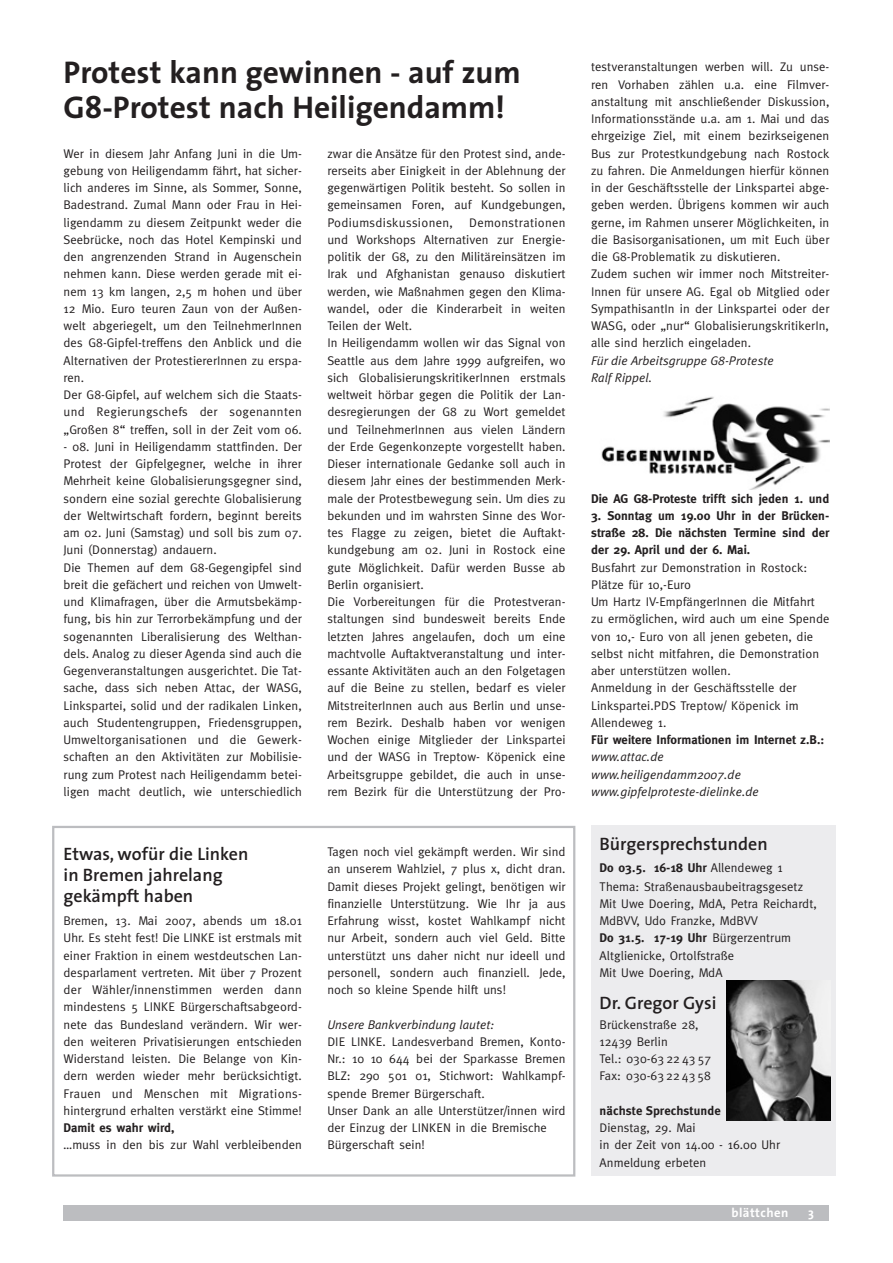
<style>
.page{position:relative;width:893px;height:1263px;background:#fff}
.page>*{position:absolute;margin:0;border:0;box-sizing:border-box;transform-origin:0 0}
.t1{font:700 31.5px/34.5px "The Sans";color:#231f20}
.t2{font:600 18px/21px "The Sans";color:#231f20}
.t3{font:700 12.75px "The Sans";letter-spacing:.035em;color:#fff}
.t4{font:12.6px/17.2px "Meta";letter-spacing:.005em;color:#231f20}
.t5{font:700 12.6px/17.2px "Meta";letter-spacing:.005em;color:#231f20;text-align:justify}
.t6{font:italic 12.6px/17.2px "Meta Plus Normal";letter-spacing:.005em;color:#231f20}
.t7{font:700 12.6px "Meta Plus";letter-spacing:.005em;color:#231f20}
.s1{font-weight:700}
</style>
<div class="page">
<div style="left:52px;top:826px;width:523px;height:351px;border:2px solid #bcbdc0"></div>
<div style="left:64px;top:1206px;width:765px;height:15px;background:#bcbdc0"></div>
<div style="left:591px;top:825px;width:244px;height:351px;background:#ececee"></div>
<img style="left:726px;top:980px;width:104px;height:141px">
<img style="left:601px;top:396px;width:228px;height:94px">
<h1 class="t1" style="left:64px;top:57px;width:458px">Protest kann gewinnen - auf zum<br>G8-Protest nach Heiligendamm!</h1>
<p class="t4" style="left:64px;top:146px;width:240px">Wer in diesem Jahr Anfang Juni in die Um&shy;gebung von Heiligendamm fährt, hat sicher&shy;lich anderes im Sinne, als Sommer, Sonne, Badestrand. Zumal Mann oder Frau in Hei&shy;ligendamm zu diesem Zeitpunkt weder die Seebrücke, noch das Hotel Kempinski und den angrenzenden Strand in Augenschein nehmen kann. Diese werden gerade mit ei&shy;nem 13 km langen, 2,5 m hohen und über 12 Mio. Euro teuren Zaun von der Außen&shy;welt abgeriegelt, um den TeilnehmerInnen des G8-Gipfel-treffens den Anblick und die Alternativen der ProtestiererInnen zu erspa&shy;ren.<br>Der G8-Gipfel, auf welchem sich die Staats&shy;und Regierungschefs der sogenannten „Großen 8“ treffen, soll in der Zeit vom 06.</p>
<p class="t4" style="left:64px;top:439px;width:240px">- 08. Juni in Heiligendamm stattfinden. Der Protest der Gipfelgegner, welche in ihrer Mehrheit keine Globalisierungsgegner sind, sondern eine sozial gerechte Globalisierung der Weltwirtschaft fordern, beginnt bereits am 02. Juni (Samstag) und soll bis zum 07.<br>Juni (Donnerstag) andauern.<br>Die Themen auf dem G8-Gegengipfel sind breit die gefächert und reichen von Umwelt&shy;und Klimafragen, über die Armutsbekämp&shy;fung, bis hin zur Terrorbekämpfung und der sogenannten Liberalisierung des Welthan&shy;dels. Analog zu dieser Agenda sind auch die Gegenveranstaltungen ausgerichtet. Die Tat&shy;sache, dass sich neben Attac, der WASG, Linkspartei, solid und der radikalen Linken, auch Studentengruppen, Friedensgruppen, Umweltorganisationen und die Gewerk&shy;schaften an den Aktivitäten zur Mobilisie&shy;rung zum Protest nach Heiligendamm betei&shy;ligen macht deutlich, wie unterschiedlich</p>
<h2 class="t2" style="left:64px;top:845px;width:186px">Etwas, wofür die Linken in Bremen jahrelang gekämpft haben</h2>
<p class="t4" style="left:64px;top:913px;width:240px;text-align:justify">Bremen, 13. Mai 2007, abends um 18.01<br>Uhr. Es steht fest! Die LINKE ist erstmals mit einer Fraktion in einem westdeutschen Lan&shy;desparlament vertreten. Mit über 7 Prozent der Wähler/innenstimmen werden dann mindestens 5 LINKE Bürgerschaftsabgeord&shy;nete das Bundesland verändern. Wir wer&shy;den weiteren Privatisierungen entschieden Widerstand leisten. Die Belange von Kin&shy;dern werden wieder mehr berücksichtigt.<br>Frauen und Menschen mit Migrations&shy;hintergrund erhalten verstärkt eine Stimme!</p>
<p class="t5" style="left:64px;top:1120px;width:112px">Damit es wahr wird,</p>
<p class="t4" style="left:64px;top:1137px;width:240px">…muss in den bis zur Wahl verbleibenden</p>
<p class="t4" style="left:327px;top:146px;width:240px;text-align:justify">zwar die Ansätze für den Protest sind, ande&shy;rerseits aber Einigkeit in der Ablehnung der gegenwärtigen Politik besteht. So sollen in gemeinsamen Foren, auf Kundgebungen, Podiumsdiskussionen,</p>
<p class="t4" style="left:327px;top:215px;width:240px;text-indent:142px">Demonstrationen und Workshops Alternativen zur Energie&shy;politik der G8, zu den Militäreinsätzen im Irak und Afghanistan genauso diskutiert werden, wie Maßnahmen gegen den Klima&shy;wandel, oder die Kinderarbeit in weiten Teilen der Welt.<br>In Heiligendamm wollen wir das Signal von Seattle aus dem Jahre 1999 aufgreifen, wo sich GlobalisierungskritikerInnen erstmals weltweit hörbar gegen die Politik der Lan&shy;desregierungen der G8 zu Wort gemeldet und TeilnehmerInnen aus vielen Ländern der Erde Gegenkonzepte vorgestellt haben.<br>Dieser internationale Gedanke soll auch in diesem Jahr eines der bestimmenden Merk&shy;male der Protestbewegung sein. Um dies zu bekunden und im wahrsten Sinne des Wor&shy;tes Flagge zu zeigen, bietet die Auftakt&shy;kundgebung am 02. Juni in Rostock eine gute Möglichkeit. Dafür werden Busse ab Berlin organisiert.<br>Die Vorbereitungen für die Protestveran&shy;staltungen sind bundesweit bereits Ende letzten Jahres angelaufen, doch um eine machtvolle Auftaktveranstaltung und inter&shy;essante Aktivitäten auch an den Folgetagen auf die Beine zu stellen, bedarf es vieler MitstreiterInnen auch aus Berlin und unse&shy;rem Bezirk. Deshalb haben vor wenigen Wochen einige Mitglieder der Linkspartei und der WASG in Treptow- Köpenick eine Arbeitsgruppe gebildet, die auch in unse&shy;rem Bezirk für die Unterstützung der Pro-</p>
<p class="t4" style="left:327px;top:844px;width:240px;text-align:justify">Tagen noch viel gekämpft werden. Wir sind an unserem Wahlziel, 7 plus x, dicht dran.<br>Damit dieses Projekt gelingt, benötigen wir finanzielle Unterstützung. Wie Ihr ja aus Erfahrung wisst, kostet Wahlkampf nicht nur Arbeit, sondern auch viel Geld. Bitte unterstützt uns daher nicht nur ideell und personell, sondern auch finanziell. Jede, noch so kleine Spende hilft uns!</p>
<p class="t6" style="left:327px;top:1016px;width:168px">Unsere Bankverbindung lautet:</p>
<p class="t4" style="left:327px;top:1034px;width:240px">DIE LINKE. Landesverband Bremen, Konto-Nr.: 10 10 644 bei der Sparkasse Bremen BLZ: 290 501 01, Stichwort: Wahlkampf&shy;spende Bremer Bürgerschaft.<br>Unser Dank an alle Unterstützer/innen wird der Einzug der LINKEN in die Bremische Bürgerschaft sein!</p>
<p class="t4" style="left:591px;top:59px;width:240px">testveranstaltungen werben will. Zu unse&shy;ren Vorhaben zählen u.a. eine Filmver&shy;anstaltung mit anschließender Diskussion, Informationsstände u.a. am 1. Mai und das ehrgeizige Ziel, mit einem bezirkseigenen Bus zur Protestkundgebung nach Rostock zu fahren. Die Anmeldungen hierfür können in der Geschäftsstelle der Linkspartei abge&shy;geben werden. Übrigens kommen wir auch gerne, im Rahmen unserer Möglichkeiten, in die Basisorganisationen, um mit Euch über die G8-Problematik zu diskutieren.<br>Zudem suchen wir immer noch Mitstreiter-Innen für unsere AG. Egal ob Mitglied oder SympathisantIn in der Linkspartei oder der WASG, oder „nur“ GlobalisierungskritikerIn, alle sind herzlich eingeladen.</p>
<p class="t6" style="left:591px;top:352px;width:184px">Für die Arbeitsgruppe G8-Proteste<br>Ralf Rippel.</p>
<p class="t5" style="left:591px;top:490px;width:240px">Die AG G8-Proteste trifft sich jeden 1. und</p>
<p class="t5" style="left:591px;top:507px;width:240px">3. Sonntag um 19.00 Uhr in der Brücken&shy;straße 28. Die nächsten Termine sind der der 29. April und der 6. Mai.</p>
<p class="t4" style="left:591px;top:560px;width:240px">Busfahrt zur Demonstration in Rostock:<br>Plätze für 10,-Euro<br>Um Hartz IV-EmpfängerInnen die Mitfahrt zu ermöglichen, wird auch um eine Spende von 10,- Euro von all jenen gebeten, die selbst nicht mitfahren, die Demonstration aber unterstützen wollen.<br>Anmeldung in der Geschäftsstelle der Linkspartei.PDS Treptow/ Köpenick im Allendeweg 1.</p>
<p class="t5" style="left:591px;top:732px;width:234px">Für weitere Informationen im Internet z.B.:</p>
<p class="t6" style="left:591px;top:749px;width:169px">www.attac.de www.heiligendamm2007.de www.gipfelproteste-dielinke.de</p>
<h2 class="t2" style="left:599px;top:835px;width:169px">Bürgersprechstunden</h2>
<p class="t4" style="left:599px;top:860px;width:205px;line-height:18.5px"><span class="s1">Do 03.5. 16-18 Uhr</span> Allendeweg 1<br>Thema: Straßenausbaubeitragsgesetz</p>
<p class="t4" style="left:599px;top:896px;width:219px">Mit Uwe Doering, MdA, Petra Reichardt,<br>MdBVV, Udo Franzke, MdBVV<br><span class="s1">Do 31.5. 17-19 Uhr</span> Bürgerzentrum<br>Altglienicke, Ortolfstraße<br>Mit Uwe Doering, MdA</p>
<h2 class="t2" style="left:599px;top:994px;width:118px">Dr. Gregor Gysi</h2>
<p class="t4" style="left:599px;top:1017px;width:113px">Brückenstraße 28,<br>12439 Berlin<br>Tel.: 030-63 22 43 57<br>Fax: 030-63 22 43 58</p>
<p class="t7" style="left:599px;top:1105px;width:123px">nächste Sprechstunde</p>
<p class="t4" style="left:599px;top:1120px;width:182px">Dienstag, 29. Mai<br>in der Zeit von 14.00 - 16.00 Uhr<br>Anmeldung erbeten</p>
<p class="t3" style="left:731px;top:1207px;width:58px">blättchen</p>
<p class="t3" style="left:808px;top:1207px;width:7px">3</p>
</div>
